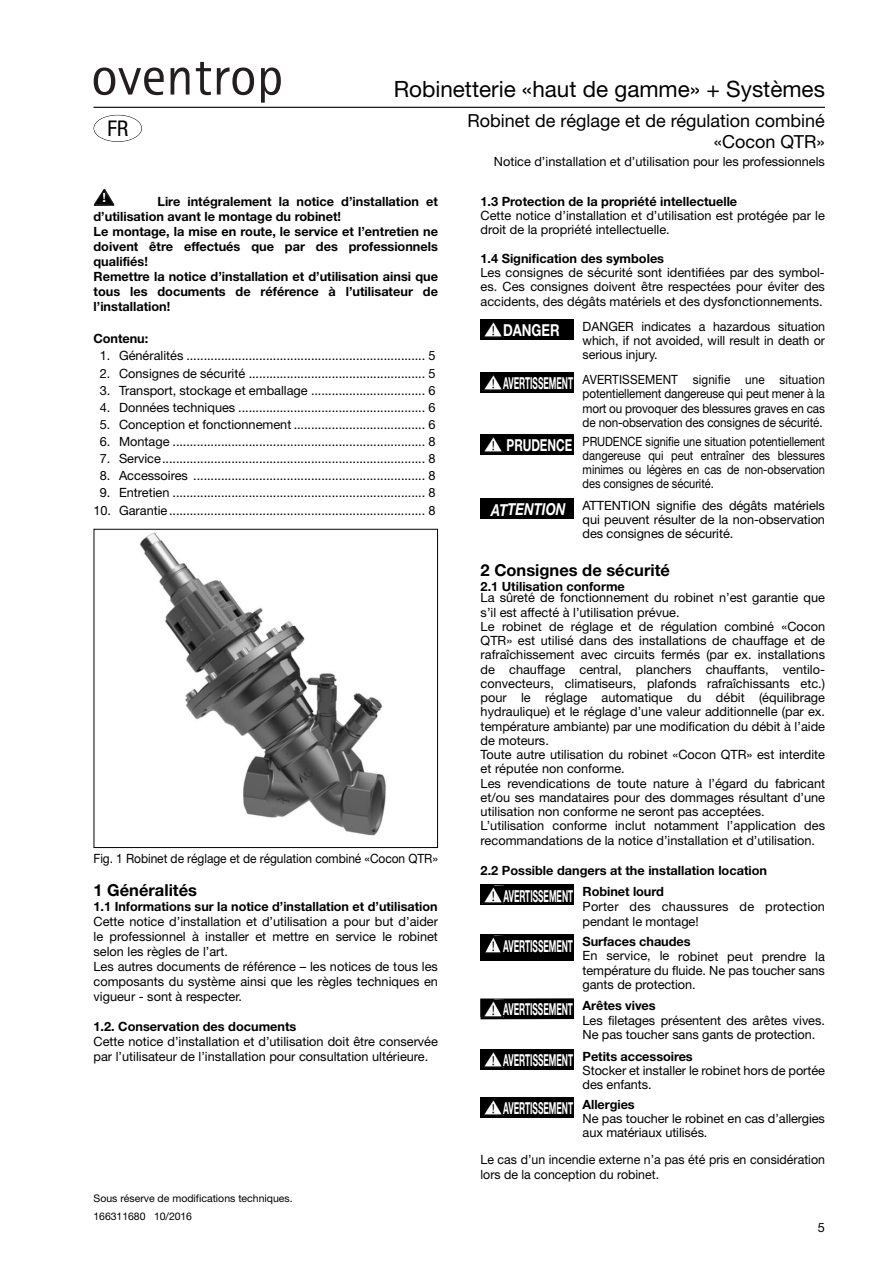
<style>
.page{position:relative;width:893px;height:1263px;background:#fff}
.page>*{position:absolute;margin:0;border:0;box-sizing:border-box;transform-origin:0 0}
.t1{font:22.5px "Helvetica Neue";color:#000}
.t2{font:condensed 21.6px "Helvetica Neue";color:#000}
.t3{font:18px/21px "Helvetica Neue";color:#000;text-align:right}
.t4{font:700 16.5px "Helvetica Neue";letter-spacing:-.005em;color:#fff;scale:.51 1}
.t5{font:700 16.5px "Helvetica Neue";color:#000}
.t6{font:700 16.5px "Helvetica Neue";letter-spacing:-.005em;color:#fff;scale:.8 1}
.t7{font:12.75px/14.2px "Helvetica Neue";color:#000}
.t8{font:700 12.75px/15px "Helvetica Neue";color:#000}
.t9{font:12.75px/14.2px "Helvetica Neue";color:#000;text-align:justify;scale:.92 1}
.t10{font:12.75px/14.2px "Helvetica Neue";color:#000;text-align:justify;scale:.87 1}
.t11{font:12.75px "Helvetica Neue";color:#000;scale:.94 1}
.t12{font:700 12.75px "Helvetica Neue";color:#fff}
.t13{font:10.5px/17.7px "Helvetica Neue";color:#000}
.s1{font-weight:700;font-size:16.5px;color:#fff}
.s2{font-weight:700;font-style:italic;font-size:16.5px;color:#fff}
.s3{font-weight:700}
</style>
<div class="page">
<div style="left:481px;top:319px;width:93px;height:21px;background:#000"></div>
<svg style="left:480px;top:319px;width:24px;height:19px"></svg>
<div style="left:480px;top:372px;width:94px;height:21px;background:#000"></div>
<img style="left:482px;top:390px;width:22px;height:1px">
<svg style="left:484px;top:375px;width:18px;height:15px"></svg>
<div style="left:481px;top:434px;width:93px;height:21px;background:#000"></div>
<img style="left:482px;top:452px;width:22px;height:1px">
<svg style="left:480px;top:434px;width:24px;height:18px"></svg>
<div style="left:481px;top:498px;width:93px;height:21px;background:#000"></div>
<svg style="left:480px;top:499px;width:1px;height:18px"></svg>
<div style="left:94px;top:115px;width:48px;height:27px;border:1px solid #000;border-radius:50%"></div>
<svg style="left:94px;top:189px;width:21px;height:17px"></svg>
<img style="left:139px;top:532px;width:247px;height:304px">
<div style="left:94px;top:529px;width:344px;height:319px;border:1px solid #000"></div>
<div style="left:481px;top:884px;width:93px;height:21px;background:#000"></div>
<svg style="left:480px;top:885px;width:24px;height:18px"></svg>
<div style="left:480px;top:934px;width:94px;height:27px;background:#000"></div>
<svg style="left:485px;top:935px;width:19px;height:19px"></svg>
<div style="left:480px;top:998px;width:94px;height:21px;background:#000"></div>
<svg style="left:480px;top:999px;width:24px;height:18px"></svg>
<div style="left:481px;top:1049px;width:93px;height:20px;background:#000"></div>
<svg style="left:480px;top:1049px;width:24px;height:18px"></svg>
<div style="left:480px;top:1097px;width:94px;height:21px;background:#000"></div>
<svg style="left:482px;top:1098px;width:22px;height:18px"></svg>
<hr style="left:94px;top:107px;width:731px;height:1px;background:#000">
<svg style="left:94px;top:62px;width:187px;height:41px"></svg>
<h1 class="t1" style="left:394px;top:81px;width:433px">Robinetterie «haut de gamme» + Systèmes</h1>
<h3 class="t3" style="left:467px;top:112px;width:359px">Robinet de réglage et de régulation combiné «Cocon QTR»</h3>
<p class="t7" style="left:494px;top:156px;width:333px">Notice d’installation et d’utilisation pour les professionnels</p>
<p class="t8" style="left:94px;top:195px;width:346px;text-indent:64px">Lire intégralement la notice d’installation et d’utilisation avant le montage du robinet!<br>Le montage, la mise en route, le service et l’entretien ne doivent être effectués que par des professionnels qualifiés!<br>Remettre la notice d’installation et d’utilisation ainsi que tous les documents de référence à l’utilisateur de l’installation!</p>
<h2 class="t2" style="left:108px;top:120px;width:22px">FR</h2>
<p class="t12" style="left:102px;top:193px;width:5px">!</p>
<p class="t8" style="left:480px;top:195px;width:258px">1.3 Protection de la propriété intellectuelle</p>
<p class="t7" style="left:480px;top:210px;width:346px">Cette notice d’installation et d’utilisation est protégée par le droit de la propriété intellectuelle.</p>
<p class="t8" style="left:480px;top:252px;width:185px">1.4 Signification des symboles</p>
<p class="t7" style="left:480px;top:267px;width:346px;text-align:justify">Les consignes de sécurité sont identifiées par des symbol&shy;es. Ces consignes doivent être respectées pour éviter des accidents, des dégâts matériels et des dysfonctionnements.</p>
<p class="t8" style="left:94px;top:332px;width:56px">Contenu:</p>
<p class="t7" style="left:100px;top:350px;width:337px">1. Généralités ..................................................................... 5</p>
<p class="t7" style="left:100px;top:367px;width:337px">2. Consignes de sécurité ................................................... 5</p>
<p class="t7" style="left:100px;top:384px;width:337px">3. Transport, stockage et emballage ................................. 6</p>
<p class="t7" style="left:100px;top:401px;width:337px">4. Données techniques ...................................................... 6</p>
<p class="t7" style="left:100px;top:418px;width:337px">5. Conception et fonctionnement ...................................... 6</p>
<p class="t7" style="left:100px;top:436px;width:337px">6. Montage ......................................................................... 8</p>
<p class="t7" style="left:100px;top:453px;width:337px">7. Service............................................................................ 8</p>
<p class="t7" style="left:100px;top:470px;width:337px">8. Accessoires ................................................................... 8</p>
<p class="t7" style="left:100px;top:487px;width:337px">9. Entretien ......................................................................... 8</p>
<p class="t7" style="left:94px;top:504px;width:343px">10. Garantie.......................................................................... 8</p>
<p class="t11" style="left:94px;top:854px;width:368px">Fig. 1 Robinet de réglage et de régulation combiné «Cocon QTR»</p>
<p class="t5" style="left:94px;top:884px;width:105px">1 Généralités</p>
<p class="t8" style="left:94px;top:900px;width:346px">1.1 Informations sur la notice d’installation et d’utilisation</p>
<p class="t7" style="left:94px;top:915px;width:346px;line-height:15px">Cette notice d’installation et d’utilisation a pour but d’aider le professionnel à installer et mettre en service le robinet selon les règles de l’art.<br>Les autres documents de référence – les notices de tous les composants du système ainsi que les règles techniques en vigueur - sont à respecter.</p>
<p class="t8" style="left:94px;top:1020px;width:204px">1.2. Conservation des documents</p>
<p class="t7" style="left:94px;top:1035px;width:346px;line-height:15px">Cette notice d’installation et d’utilisation doit être conservée par l’utilisateur de l’installation pour consultation ultérieure.</p>
<p class="t13" style="left:94px;top:1191px;width:201px">Sous réserve de modifications techniques.<br>166311680 10/2016</p>
<p class="t6" style="left:503px;top:325px;width:72px">DANGER</p>
<p class="t7" style="left:583px;top:320px;width:244px;text-align:justify">DANGER indicates a hazardous situation which, if not avoided, will result in death or serious injury.</p>
<p class="t9" style="left:583px;top:374px;width:265px;text-indent:-79px"><span class="s1">AVERTISSEMENT</span> AVERTISSEMENT signifie une situation potentiellement dangereuse qui peut mener à la mort ou provoquer des blessures graves en cas de non-observation des consignes de sécurité.</p>
<p class="t10" style="left:583px;top:435px;width:280px;text-indent:-76px"><span class="s1">PRUDENCE</span> PRUDENCE signifie une situation potentiellement dangereuse qui peut entraîner des blessures minimes ou légères en cas de non-observation des consignes de sécurité.</p>
<p class="t7" style="left:583px;top:499px;width:244px;text-align:justify;text-indent:-91px"><span class="s2">ATTENTION</span> ATTENTION signifie des dégâts matériels qui peuvent résulter de la non-observation des consignes de sécurité.</p>
<p class="t5" style="left:481px;top:564px;width:191px">2 Consignes de sécurité</p>
<p class="t8" style="left:481px;top:580px;width:146px">2.1 Utilisation conforme</p>
<p class="t7" style="left:481px;top:592px;width:346px">La sûreté de fonctionnement du robinet n’est garantie que s’il est affecté à l’utilisation prévue.<br>Le robinet de réglage et de régulation combiné «Cocon QTR» est utilisé dans des installations de chauffage et de rafraîchissement avec circuits fermés (par ex. installations de chauffage central, planchers chauffants, ventilo&shy;convecteurs, climatiseurs, plafonds rafraîchissants etc.) pour le réglage automatique du débit (équilibrage hydraulique) et le réglage d’une valeur additionnelle (par ex. température ambiante) par une modification du débit à l’aide de moteurs.<br>Toute autre utilisation du robinet «Cocon QTR» est interdite et réputée non conforme.<br>Les revendications de toute nature à l’égard du fabricant et/ou ses mandataires pour des dommages résultant d’une utilisation non conforme ne seront pas acceptées.<br>L’utilisation conforme inclut notamment l’application des recommandations de la notice d’installation et d’utilisation.</p>
<p class="t8" style="left:481px;top:864px;width:288px">2.2 Possible dangers at the installation location</p>
<p class="t4" style="left:503px;top:890px;width:316px">AVERTISSEMENT <sup>Robinet</sup> <sup>lourd</sup></p>
<p class="t7" style="left:583px;top:900px;width:244px;line-height:15px">Porter des chaussures de protection pendant le montage!</p>
<p class="t7" style="left:583px;top:936px;width:244px;text-indent:-79px"><span class="s1">AVERTISSEMENT</span> <span class="s3">Surfaces chaudes<br></span>En service, le robinet peut prendre la température du fluide. Ne pas toucher sans gants de protection.</p>
<p class="t4" style="left:503px;top:1004px;width:300px">AVERTISSEMENT <sup>Arêtes</sup> <sup>vives</sup></p>
<p class="t7" style="left:583px;top:1014px;width:244px">Les filetages présentent des arêtes vives.<br>Ne pas toucher sans gants de protection.</p>
<p class="t7" style="left:583px;top:1050px;width:244px;text-indent:-79px"><span class="s1">AVERTISSEMENT</span> <span class="s3">Petits accessoires<br></span>Stocker et installer le robinet hors de portée des enfants.</p>
<p class="t4" style="left:503px;top:1102px;width:259px">AVERTISSEMENT <sup>Allergies</sup></p>
<p class="t7" style="left:583px;top:1113px;width:244px">Ne pas toucher le robinet en cas d’allergies aux matériaux utilisés.</p>
<p class="t7" style="left:481px;top:1154px;width:346px">Le cas d’un incendie externe n’a pas été pris en considération lors de la conception du robinet.</p>
<p class="t7" style="left:818px;top:1221px;width:9px">5</p>
</div>
